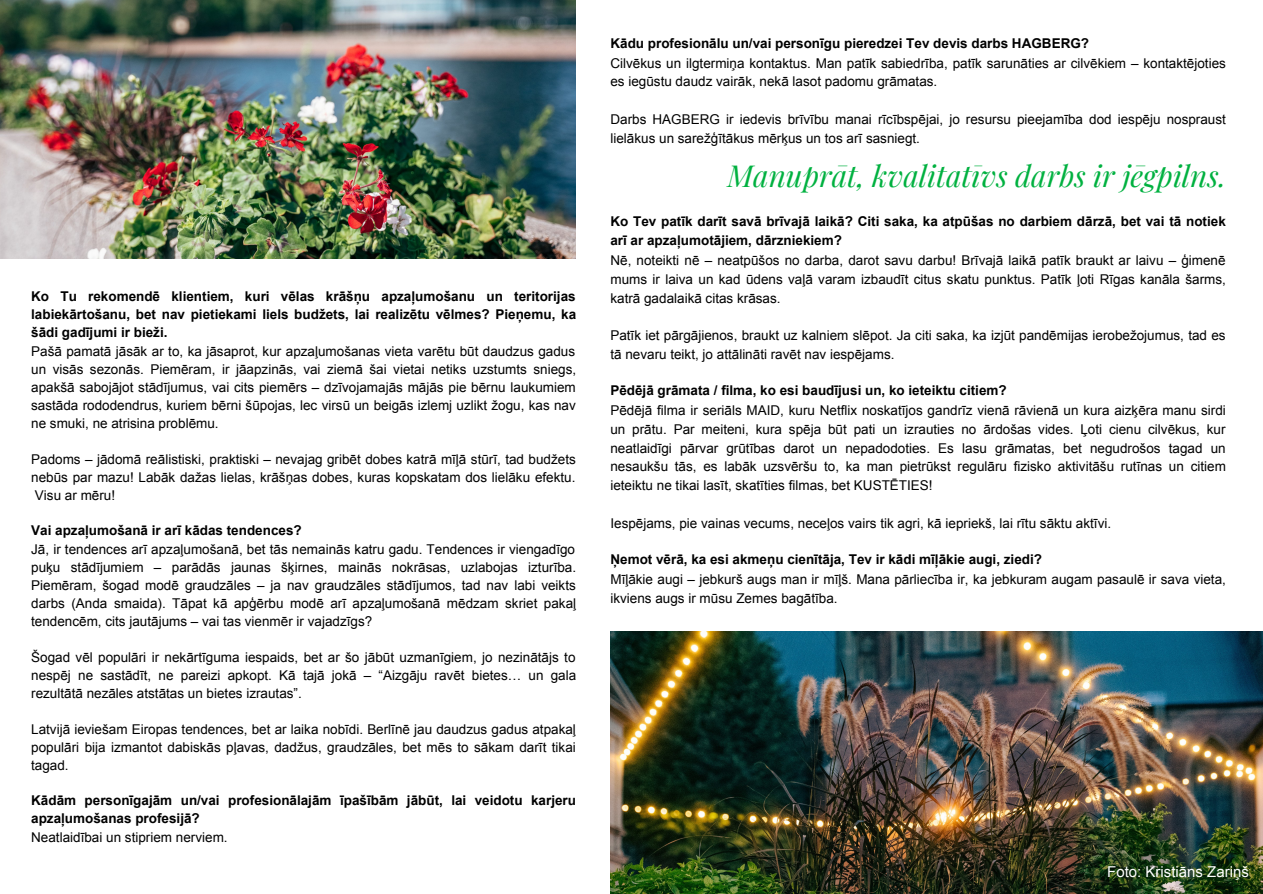
<style>
.page{position:relative;width:1263px;height:894px;background:#fff}
.page>*{position:absolute;margin:0;border:0;box-sizing:border-box;transform-origin:0 0}
.t1{font:italic 29.7px "Playfair Display";color:#00b140}
.t2{font:15px "Arial";color:#fff}
.t3{font:13.5px/18px "Arial";color:#000;text-align:justify}
.t4{font:700 13.5px/18px "Arial";color:#000}
</style>
<div class="page">
<img style="left:0;top:0;width:576px;height:259px">
<img style="left:610px;top:631px;width:653px;height:262px">
<p class="t4" style="left:31px;top:288px;width:546px;text-align:justify">Ko Tu rekomendē klientiem, kuri vēlas krāšņu apzaļumošanu un teritorijas labiekārtošanu, bet nav pietiekami liels budžets, lai realizētu vēlmes? Pieņemu, ka šādi gadījumi ir bieži.</p>
<p class="t3" style="left:31px;top:342px;width:546px">Pašā pamatā jāsāk ar to, ka jāsaprot, kur apzaļumošanas vieta varētu būt daudzus gadus un visās sezonās. Piemēram, ir jāapzinās, vai ziemā šai vietai netiks uzstumts sniegs, apakšā sabojājot stādījumus, vai cits piemērs – dzīvojamajās mājās pie bērnu laukumiem sastāda rododendrus, kuriem bērni šūpojas, lec virsū un beigās izlemj uzlikt žogu, kas nav ne smuki, ne atrisina problēmu.</p>
<p class="t3" style="left:31px;top:450px;width:546px">Padoms – jādomā reālistiski, praktiski – nevajag gribēt dobes katrā mīļā stūrī, tad budžets nebūs par mazu! Labāk dažas lielas, krāšņas dobes, kuras kopskatam dos lielāku efektu.<br>Visu ar mēru!</p>
<p class="t4" style="left:31px;top:522px;width:272px">Vai apzaļumošanā ir arī kādas tendences?</p>
<p class="t3" style="left:31px;top:540px;width:546px">Jā, ir tendences arī apzaļumošanā, bet tās nemainās katru gadu. Tendences ir viengadīgo puķu stādījumiem – parādās jaunas šķirnes, mainās nokrāsas, uzlabojas izturība.<br>Piemēram, šogad modē graudzāles – ja nav graudzāles stādījumos, tad nav labi veikts darbs (Anda smaida). Tāpat kā apģērbu modē arī apzaļumošanā mēdzam skriet pakaļ tendencēm, cits jautājums – vai tas vienmēr ir vajadzīgs?</p>
<p class="t3" style="left:31px;top:648px;width:547px">Šogad vēl populāri ir nekārtīguma iespaids, bet ar šo jābūt uzmanīgiem, jo nezinātājs to nespēj ne sastādīt, ne pareizi apkopt. Kā tajā jokā – “Aizgāju ravēt bietes… un gala rezultātā nezāles atstātas un bietes izrautas”.</p>
<p class="t3" style="left:31px;top:720px;width:546px">Latvijā ieviešam Eiropas tendences, bet ar laika nobīdi. Berlīnē jau daudzus gadus atpakaļ populāri bija izmantot dabiskās pļavas, dadžus, graudzāles, bet mēs to sākam darīt tikai tagad.</p>
<p class="t4" style="left:31px;top:792px;width:546px">Kādām personīgajām un/vai profesionālajām īpašībām jābūt, lai veidotu karjeru apzaļumošanas profesijā?</p>
<p class="t3" style="left:31px;top:828px;width:198px">Neatlaidībai un stipriem nerviem.</p>
<p class="t4" style="left:610px;top:35px;width:480px">Kādu profesionālu un/vai personīgu pieredzei Tev devis darbs HAGBERG?</p>
<p class="t3" style="left:610px;top:54px;width:617px;line-height:18.8px">Cilvēkus un ilgtermiņa kontaktus. Man patīk sabiedrība, patīk sarunāties ar cilvēkiem – kontaktējoties es iegūstu daudz vairāk, nekā lasot padomu grāmatas.</p>
<p class="t3" style="left:610px;top:110px;width:617px;line-height:18.8px">Darbs HAGBERG ir iedevis brīvību manai rīcībspējai, jo resursu pieejamība dod iespēju nospraust lielākus un sarežģītākus mērķus un tos arī sasniegt.</p>
<p class="t1" style="left:727px;top:154px;width:500px">Manuprāt, kvalitatīvs darbs ir jēgpilns.</p>
<p class="t4" style="left:610px;top:213px;width:617px;line-height:18.8px">Ko Tev patīk darīt savā brīvajā laikā? Citi saka, ka atpūšas no darbiem dārzā, bet vai tā notiek arī ar apzaļumotājiem, dārzniekiem?</p>
<p class="t3" style="left:610px;top:251px;width:617px;line-height:18.8px">Nē, noteikti nē – neatpūšos no darba, darot savu darbu! Brīvajā laikā patīk braukt ar laivu – ģimenē mums ir laiva un kad ūdens vaļā varam izbaudīt citus skatu punktus. Patīk ļoti Rīgas kanāla šarms, katrā gadalaikā citas krāsas.</p>
<p class="t3" style="left:610px;top:326px;width:617px;line-height:18.8px">Patīk iet pārgājienos, braukt uz kalniem slēpot. Ja citi saka, ka izjūt pandēmijas ierobežojumus, tad es tā nevaru teikt, jo attālināti ravēt nav iespējams.</p>
<p class="t4" style="left:610px;top:382px;width:398px">Pēdējā grāmata / filma, ko esi baudījusi un, ko ieteiktu citiem?</p>
<p class="t3" style="left:610px;top:401px;width:617px;line-height:18.8px">Pēdējā filma ir seriāls MAID, kuru Netflix noskatījos gandrīz vienā rāvienā un kura aizķēra manu sirdi un prātu. Par meiteni, kura spēja būt pati un izrauties no ārdošas vides. Ļoti cienu cilvēkus, kur neatlaidīgi pārvar grūtības darot un nepadodoties. Es lasu grāmatas, bet negudrošos tagad un nesaukšu tās, es labāk uzsvēršu to, ka man pietrūkst regulāru fizisko aktivitāšu rutīnas un citiem ieteiktu ne tikai lasīt, skatīties filmas, bet KUSTĒTIES!</p>
<p class="t3" style="left:610px;top:514px;width:502px">Iespējams, pie vainas vecums, neceļos vairs tik agri, kā iepriekš, lai rītu sāktu aktīvi.</p>
<p class="t4" style="left:610px;top:551px;width:433px">Ņemot vērā, ka esi akmeņu cienītāja, Tev ir kādi mīļākie augi, ziedi?</p>
<p class="t3" style="left:610px;top:569px;width:617px;line-height:18.8px">Mīļākie augi – jebkurš augs man ir mīļš. Mana pārliecība ir, ka jebkuram augam pasaulē ir sava vieta, ikviens augs ir mūsu Zemes bagātība.</p>
<p class="t2" style="left:1107px;top:863px;width:143px">Foto: Kristiāns Zariņš</p>
</div>
